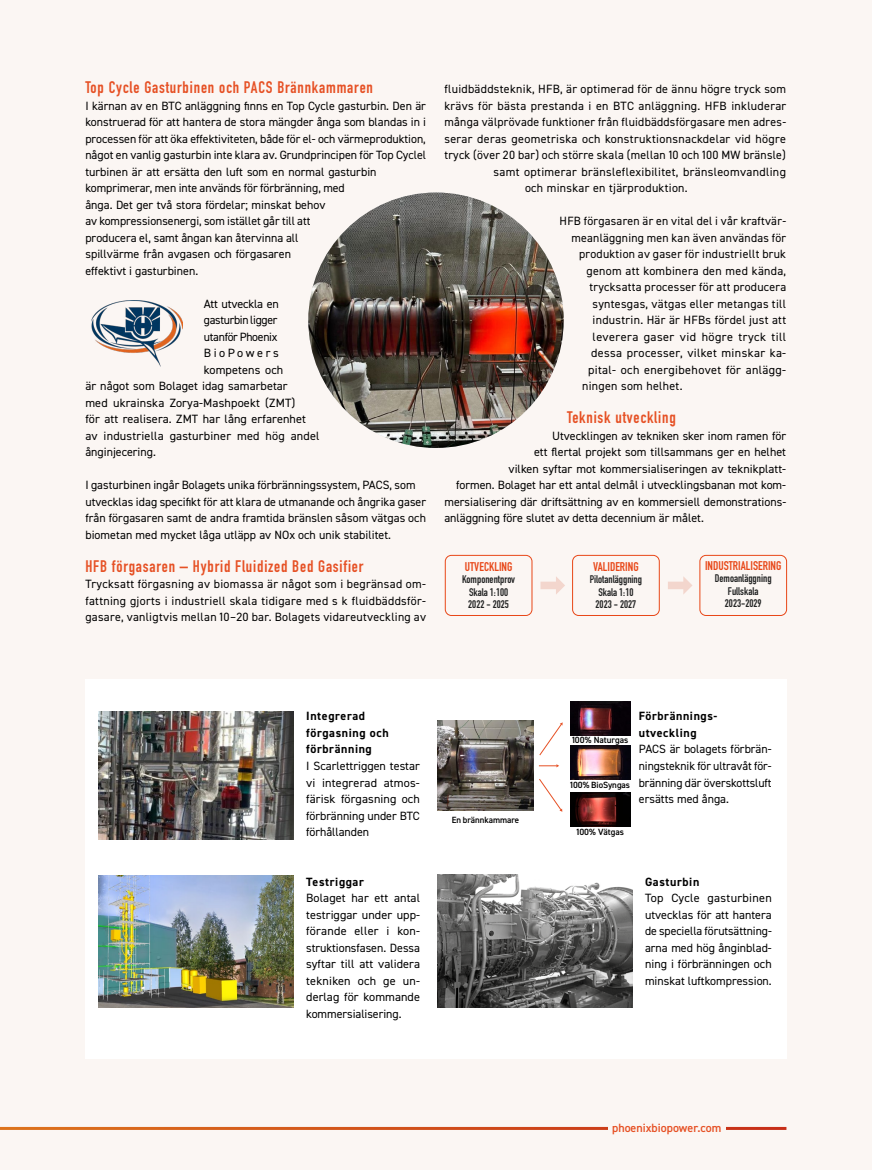
<style>
.page{position:relative;width:872px;height:1170px;background:#fff}
.page>*{position:absolute;margin:0;border:0;box-sizing:border-box;transform-origin:0 0}
.t1{font:700 16.5px "DIN Condensed";letter-spacing:.05em;color:#e65125}
.t2{font:700 12.45px "DIN Condensed";color:#e84718}
.t3{font:12px/16.5px "DIN2014";letter-spacing:.005em;color:#000;text-align:justify}
.t4{font:12px "DIN2014";letter-spacing:.025em;color:#000}
.t5{font:700 12px/16.5px "DIN2014";letter-spacing:.05em;color:#000}
.t6{font:12px "DIN2014";letter-spacing:.03em;color:#000}
.t7{font:12px "DIN2014";letter-spacing:.035em;color:#000}
.t8{font:12px "DIN2014";letter-spacing:-.025em;color:#000}
.t9{font:600 12px "DIN2014";color:#e65125}
.t10{font:12px "DIN2014";letter-spacing:-.015em;color:#000}
.t11{font:12px "DIN2014";letter-spacing:.21em;color:#000}
.t12{font:700 10.95px/12.5px "DIN Condensed";color:#222323;text-align:center}
.t13{font:600 9px "DIN2014";color:#000}
</style>
<div class="page">
<div style="left:0;top:0;width:872px;height:1169px;background:#fbf6f3"></div>
<hr style="left:0;top:1126px;width:786px;height:3px;background:#fff">
<img style="left:655px;top:555px;width:132px;height:7px">
<div style="left:540px;top:581px;width:17px;height:8px;background:#f3d6cd"></div>
<svg style="left:556px;top:577px;width:9px;height:17px"></svg>
<div style="left:668px;top:581px;width:16px;height:8px;background:#f3d6cd"></div>
<svg style="left:683px;top:576px;width:9px;height:18px"></svg>
<div style="left:445px;top:555px;width:87px;height:60px;border:1px solid #e84718;border-radius:6px"></div>
<div style="left:572px;top:555px;width:87px;height:60px;background:#fbf6f3;border-radius:6px"></div>
<div style="left:572px;top:555px;width:87px;height:60px;border:1px solid #e84718;border-radius:6px"></div>
<div style="left:700px;top:555px;width:86px;height:60px;background:#fbf6f3;border-radius:6px"></div>
<div style="left:699px;top:555px;width:88px;height:60px;border:1px solid #e84718;border-radius:6px"></div>
<div style="left:85px;top:679px;width:702px;height:378px;background:#fff"></div>
<img style="left:98px;top:875px;width:195px;height:132px">
<img style="left:437px;top:874px;width:195px;height:133px">
<img style="left:98px;top:711px;width:195px;height:128px">
<img style="left:437px;top:720px;width:97px;height:90px">
<img style="left:570px;top:745px;width:60px;height:34px">
<img style="left:570px;top:792px;width:60px;height:34px">
<img style="left:570px;top:701px;width:60px;height:34px">
<svg style="left:539px;top:764px;width:20px;height:3px"></svg>
<svg style="left:539px;top:722px;width:23px;height:34px"></svg>
<svg style="left:539px;top:779px;width:23px;height:32px"></svg>
<div style="left:608px;top:1123px;width:117px;height:10px;background:#fbf6f3"></div>
<img style="left:92px;top:301px;width:90px;height:66px">
<img style="left:308px;top:192px;width:255px;height:256px;border-radius:128px">
<h1 class="t1" style="left:85px;top:76px;width:289px">Top Cycle Gasturbinen och PACS Brännkammaren</h1>
<p class="t3" style="left:85px;top:97px;width:342px;text-align:left">I kärnan av en BTC anläggning finns en Top Cycle gasturbin. Den är konstruerad för att hantera de stora mängder ånga som blandas in i processen för att öka effektiviteten, både för el- och värmeproduktion, något en vanlig gasturbin inte klara av. Grundprincipen för Top Cyclel turbinen är att ersätta den luft som en normal gasturbin komprimerar, men inte används för förbränning, med<br>ånga. Det ger två stora fördelar; minskat behov<br>av kompressionsenergi, som istället går till att<br>producera el, samt ångan kan återvinna all<br>spillvärme från avgasen och förgasaren<br>effektivt i gasturbinen.</p>
<p class="t10" style="left:204px;top:296px;width:77px">Att utveckla en</p>
<p class="t8" style="left:204px;top:312px;width:75px">gasturbin ligger</p>
<p class="t8" style="left:204px;top:329px;width:75px">utanför Phoenix</p>
<p class="t11" style="left:204px;top:345px;width:77px">BioPowers</p>
<p class="t3" style="left:204px;top:361px;width:81px">kompetens och</p>
<p class="t3" style="left:85px;top:377px;width:204px">är något som Bolaget idag samarbetar</p>
<p class="t3" style="left:85px;top:394px;width:212px">med ukrainska Zorya-Mashpoekt (ZMT)</p>
<p class="t3" style="left:85px;top:410px;width:222px">för att realisera. ZMT har lång erfarenhet</p>
<p class="t3" style="left:85px;top:427px;width:236px">av industriella gasturbiner med hög andel</p>
<p class="t3" style="left:85px;top:443px;width:72px">ånginjecering.</p>
<p class="t3" style="left:85px;top:476px;width:342px;text-align:left">I gasturbinen ingår Bolagets unika förbränningssystem, PACS, som utvecklas idag specifikt för att klara de utmanande och ångrika gaser från förgasaren samt de andra framtida bränslen såsom vätgas och biometan med mycket låga utläpp av NOx och unik stabilitet.</p>
<h1 class="t1" style="left:85px;top:555px;width:279px">HFB förgasaren – Hybrid Fluidized Bed Gasifier</h1>
<p class="t3" style="left:85px;top:575px;width:342px">Trycksatt förgasning av biomassa är något som i begränsad om&shy;fattning gjorts i industriell skala tidigare med s k fluidbäddsför&shy;gasare, vanligtvis mellan 10–20 bar. Bolagets vidareutveckling av</p>
<p class="t4" style="left:444px;top:81px;width:343px">fluidbäddsteknik, HFB, är optimerad för de ännu högre tryck som</p>
<p class="t4" style="left:444px;top:98px;width:343px">krävs för bästa prestanda i en BTC anläggning. HFB inkluderar</p>
<p class="t3" style="left:444px;top:113px;width:343px">många välprövade funktioner från fluidbäddsförgasare men adres-</p>
<p class="t4" style="left:444px;top:131px;width:343px">serar deras geometriska och konstruktionsnackdelar vid högre</p>
<p class="t3" style="left:444px;top:146px;width:343px">tryck (över 20 bar) och större skala (mellan 10 och 100 MW bränsle)</p>
<p class="t4" style="left:493px;top:164px;width:294px">samt optimerar bränsleflexibilitet, bränsleomvandling</p>
<p class="t4" style="left:525px;top:180px;width:164px">och minskar en tjärproduktion.</p>
<p class="t3" style="left:559px;top:212px;width:228px">HFB förgasaren är en vital del i vår kraftvär-</p>
<p class="t3" style="left:571px;top:229px;width:216px">meanläggning men kan även användas för</p>
<p class="t3" style="left:579px;top:245px;width:208px">produktion av gaser för industriellt bruk</p>
<p class="t4" style="left:586px;top:263px;width:201px">genom att kombinera den med kända,</p>
<p class="t4" style="left:589px;top:279px;width:198px">trycksatta processer för att producera</p>
<p class="t4" style="left:592px;top:296px;width:195px">syntesgas, vätgas eller metangas till</p>
<p class="t4" style="left:592px;top:312px;width:195px">industrin. Här är HFBs fördel just att</p>
<p class="t7" style="left:592px;top:329px;width:195px">leverera gaser vid högre tryck till</p>
<p class="t6" style="left:591px;top:345px;width:197px">dessa processer, vilket minskar ka-</p>
<p class="t6" style="left:588px;top:362px;width:200px">pital- och energibehovet för anlägg-</p>
<p class="t4" style="left:582px;top:378px;width:102px">ningen som helhet.</p>
<h1 class="t1" style="left:567px;top:406px;width:110px">Teknisk utveckling</h1>
<p class="t3" style="left:552px;top:427px;width:235px">Utvecklingen av tekniken sker inom ramen för</p>
<p class="t3" style="left:534px;top:443px;width:253px">ett flertal projekt som tillsammans ger en helhet</p>
<p class="t3" style="left:508px;top:460px;width:279px">vilken syftar mot kommersialiseringen av teknikplatt-</p>
<p class="t3" style="left:456px;top:476px;width:331px">formen. Bolaget har ett antal delmål i utvecklingsbanan mot kom-</p>
<p class="t3" style="left:444px;top:493px;width:343px">mersialisering där driftsättning av en kommersiell demonstrations-</p>
<p class="t3" style="left:444px;top:509px;width:261px">anläggning före slutet av detta decennium är målet.</p>
<p class="t2" style="left:465px;top:558px;width:49px">UTVECKLING</p>
<p class="t12" style="left:462px;top:573px;width:55px">Komponentprov<br>Skala 1:100<br>2022 - 2025</p>
<p class="t2" style="left:705px;top:557px;width:78px">INDUSTRIALISERING</p>
<p class="t12" style="left:715px;top:572px;width:58px">Demoanläggning<br>Fullskala<br>2023-2029</p>
<p class="t2" style="left:593px;top:557px;width:47px">VALIDERING</p>
<p class="t12" style="left:590px;top:573px;width:54px">Pilotanläggning<br>Skala 1:10<br>2023 - 2027</p>
<p class="t5" style="left:306px;top:708px;width:84px">Integrerad förgasning och förbränning</p>
<p class="t3" style="left:306px;top:757px;width:115px">I Scarlettriggen testar vi integrerad atmos&shy;färisk förgasning och förbränning under BTC förhållanden</p>
<p class="t5" style="left:306px;top:873px;width:59px">Testriggar</p>
<p class="t3" style="left:306px;top:889px;width:115px">Bolaget har ett antal testriggar under upp&shy;förande eller i kon&shy;struktionsfasen. Dessa syftar till att validera tekniken och ge un&shy;derlag för kommande kommersialisering.</p>
<p class="t13" style="left:452px;top:813px;width:69px">En brännkammare</p>
<p class="t13" style="left:572px;top:734px;width:58px">100% Naturgas</p>
<p class="t13" style="left:570px;top:779px;width:61px">100% BioSyngas</p>
<p class="t13" style="left:576px;top:825px;width:49px">100% Vätgas</p>
<p class="t5" style="left:639px;top:708px;width:80px">Förbrännings&shy;utveckling</p>
<p class="t3" style="left:639px;top:740px;width:134px">PACS är bolagets förbrän&shy;ningsteknik för ultravåt för&shy;bränning där överskottsluft ersätts med ånga.</p>
<p class="t5" style="left:645px;top:873px;width:56px">Gasturbin</p>
<p class="t3" style="left:645px;top:889px;width:128px">Top Cycle gasturbinen utvecklas för att hantera de speciella förutsättning&shy;arna med hög ånginblad&shy;ning i förbränningen och minskat luftkompression.</p>
<p class="t9" style="left:612px;top:1119px;width:111px">phoenixbiopower.com</p>
</div>
